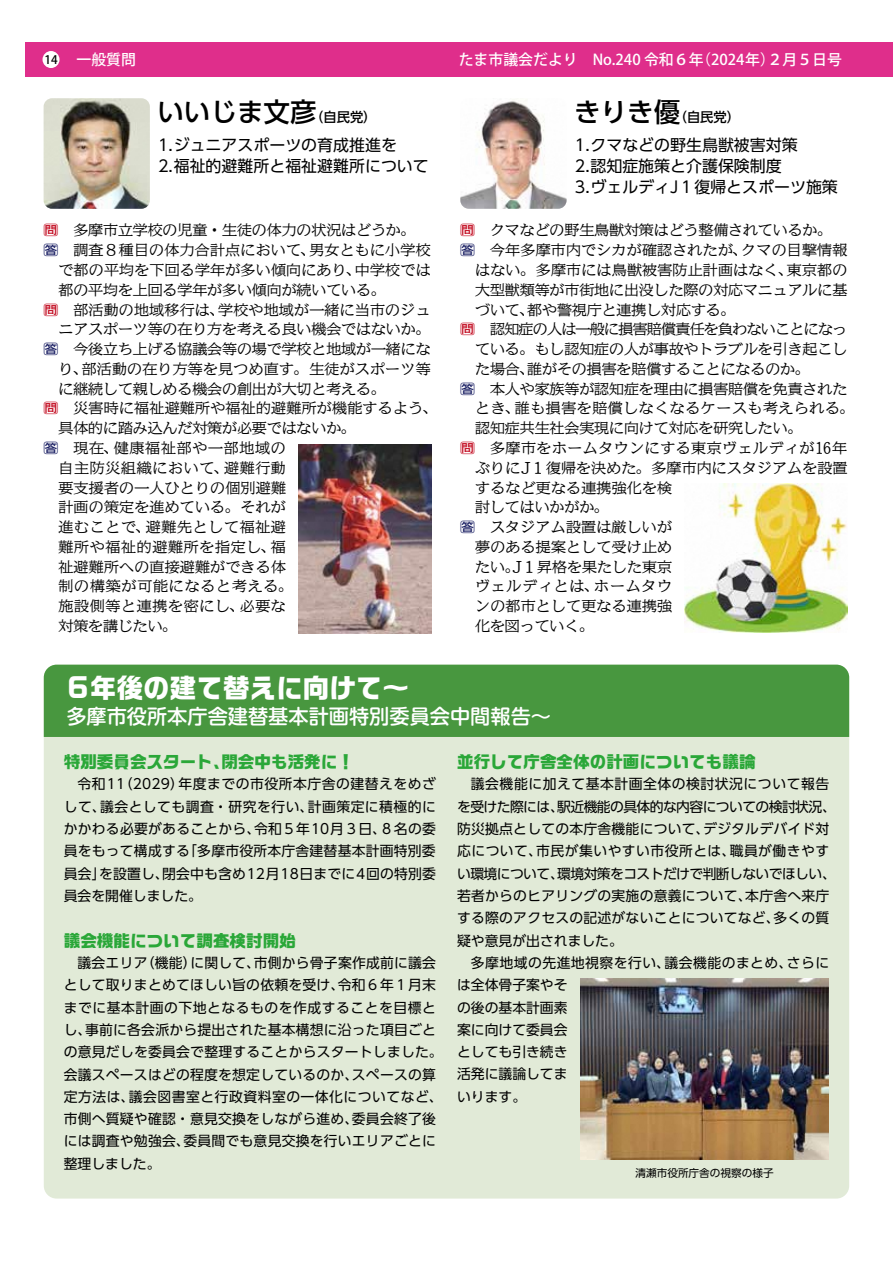
<style>
.page{position:relative;width:893px;height:1263px;background:#fff}
.page>*{position:absolute;margin:0;border:0;box-sizing:border-box;transform-origin:0 0}
.t1{font:700 26.55px "Ro G San Srf Std";color:#fff}
.t2{font:500 26.55px "UD Shin Go Pro";color:#000}
.t3{font:500 20.25px "UD Shin M Go Pro";color:#fff}
.t4{font:700 16.65px "Ro G San Srf Std";color:#2aa738}
.t5{font:15.9px/21.3px "UD Shin Go Pro";color:#000}
.t6{font:500 14.85px "Koz Go Pro";color:#fff}
.t7{font:13.8px/22.4px "UD Shin Go Pro";letter-spacing:.015em;color:#000}
.t8{font:13.35px "Iwa UD Nw M Pro Mp";color:#000;scale:1.11 1}
.t9{font:13.35px "Iwa UD Nw M Pro Mp";letter-spacing:.02em;color:#000;scale:1.11 1}
.t10{font:13.35px "Iwa UD Nw M Pro Mp";letter-spacing:.05em;color:#000;scale:1.11 1}
.t11{font:13.35px "Iwa UD Nw M Pro Mp";letter-spacing:.04em;color:#000;scale:1.11 1}
.t12{font:13.35px "Iwa UD Nw M Pro Mp";letter-spacing:.055em;color:#000;scale:1.11 1}
.t13{font:13.35px "Iwa UD Nw M Pro Mp";letter-spacing:-.04em;color:#000;scale:1.11 1}
.t14{font:13.35px "Iwa UD Nw M Pro Mp";letter-spacing:.06em;color:#000;scale:1.11 1}
.t15{font:500 13.35px "UD Shin Go Pro";color:#000}
.t16{font:500 11.7px "Koz Go Pro";color:#000}
.t17{font:10.65px "UD Shin Go Pro";color:#000}
.s1{font-size:13.35px}
.s2{font-family:"Iwa UD Nw G Pro Dp";color:#c30e23}
.s3{font-family:"Iwa UD Nw G Pro Dp";color:#171c61}
.s4{font-size:26.55px}
</style>
<div class="page">
<div style="left:26px;top:43px;width:867px;height:34px;background:#df2e8b"></div>
<div style="left:43px;top:51px;width:17px;height:17px;background:#fff;border-radius:50%"></div>
<img style="left:460px;top:100px;width:107px;height:109px">
<img style="left:44px;top:98px;width:106px;height:111px">
<div style="left:44px;top:665px;width:805px;height:533px;background:#e1ead7;border-radius:13px"></div>
<div style="left:44px;top:665px;width:805px;height:72px;background:#48973f"></div>
<img style="left:299px;top:444px;width:133px;height:190px">
<img style="left:685px;top:483px;width:162px;height:149px">
<img style="left:580px;top:979px;width:249px;height:181px">
<p class="t16" style="left:44px;top:52px;width:15px">14</p>
<p class="t6" style="left:77px;top:50px;width:61px">一般質問</p>
<p class="t6" style="left:459px;top:50px;width:385px">たま市議会だより　No.240 令和６年（2024年）２月５日号</p>
<h1 class="t2" style="left:157px;top:90px;width:221px">いいじま文彦<span class="s1">（自民党）</span></h1>
<p class="t5" style="left:158px;top:134px;width:272px">1.ジュニアスポーツの育成推進を<br>2.福祉的避難所と福祉避難所について</p>
<p class="t8" style="left:44px;top:219px;width:337px"><span class="s2">問</span>　多摩市立学校の児童・生徒の体力の状況はどうか。</p>
<p class="t9" style="left:44px;top:239px;width:350px"><span class="s3">答</span>　調査８種目の体力合計点において、男女ともに小学校</p>
<p class="t9" style="left:58px;top:258px;width:337px">で都の平均を下回る学年が多い傾向にあり、中学校では</p>
<p class="t8" style="left:58px;top:278px;width:296px">都の平均を上回る学年が多い傾向が続いている。</p>
<p class="t9" style="left:44px;top:298px;width:350px"><span class="s2">問</span>　部活動の地域移行は、学校や地域が一緒に当市のジュ</p>
<p class="t8" style="left:58px;top:318px;width:337px">ニアスポーツ等の在り方を考える良い機会ではないか。</p>
<p class="t8" style="left:44px;top:337px;width:350px"><span class="s3">答</span>　今後立ち上げる協議会等の場で学校と地域が一緒にな</p>
<p class="t9" style="left:58px;top:357px;width:337px">り、部活動の在り方等を見つめ直す。生徒がスポーツ等</p>
<p class="t8" style="left:58px;top:377px;width:296px">に継続して親しめる機会の創出が大切と考える。</p>
<p class="t9" style="left:44px;top:397px;width:357px"><span class="s2">問</span>　災害時に福祉避難所や福祉的避難所が機能するよう、</p>
<p class="t8" style="left:58px;top:417px;width:270px">具体的に踏み込んだ対策が必要ではないか。</p>
<p class="t12" style="left:44px;top:436px;width:220px"><span class="s3">答</span>　現在、健康福祉部や一部地域の</p>
<p class="t10" style="left:58px;top:456px;width:206px">自主防災組織において、避難行動</p>
<p class="t9" style="left:58px;top:476px;width:206px">要支援者の一人ひとりの個別避難</p>
<p class="t9" style="left:58px;top:496px;width:206px">計画の策定を進めている。それが</p>
<p class="t10" style="left:58px;top:515px;width:206px">進むことで、避難先として福祉避</p>
<p class="t10" style="left:58px;top:535px;width:206px">難所や福祉的避難所を指定し、福</p>
<p class="t9" style="left:58px;top:555px;width:206px">祉避難所への直接避難ができる体</p>
<p class="t14" style="left:58px;top:575px;width:213px">制の構築が可能になると考える。</p>
<p class="t10" style="left:58px;top:594px;width:206px">施設側等と連携を密にし、必要な</p>
<p class="t8" style="left:58px;top:614px;width:109px">対策を講じたい。</p>
<p class="t15" style="left:574px;top:106px;width:168px"><span class="s4">きりき優</span>（自民党）</p>
<p class="t5" style="left:575px;top:134px;width:265px">1.クマなどの野生鳥獣被害対策<br>2.認知症施策と介護保険制度<br>3.ヴェルディJ１復帰とスポーツ施策</p>
<p class="t8" style="left:460px;top:219px;width:337px"><span class="s2">問</span>　クマなどの野生鳥獣対策はどう整備されているか。</p>
<p class="t9" style="left:460px;top:239px;width:350px"><span class="s3">答</span>　今年多摩市内でシカが確認されたが、クマの目撃情報</p>
<p class="t9" style="left:475px;top:258px;width:337px">はない。多摩市には鳥獣被害防止計画はなく、東京都の</p>
<p class="t8" style="left:475px;top:278px;width:337px">大型獣類等が市街地に出没した際の対応マニュアルに基</p>
<p class="t8" style="left:475px;top:298px;width:236px">づいて、都や警視庁と連携し対応する。</p>
<p class="t13" style="left:460px;top:318px;width:350px"><span class="s2">問</span>　認知症の人は一般に損害賠償責任を負わないことになっ</p>
<p class="t8" style="left:475px;top:337px;width:337px">ている。もし認知症の人が事故やトラブルを引き起こし</p>
<p class="t8" style="left:475px;top:357px;width:303px">た場合、誰がその損害を賠償することになるのか。</p>
<p class="t8" style="left:460px;top:377px;width:350px"><span class="s3">答</span>　本人や家族等が認知症を理由に損害賠償を免責された</p>
<p class="t11" style="left:475px;top:397px;width:343px">とき、誰も損害を賠償しなくなるケースも考えられる。</p>
<p class="t8" style="left:475px;top:417px;width:296px">認知症共生社会実現に向けて対応を研究したい。</p>
<p class="t11" style="left:460px;top:436px;width:350px"><span class="s2">問</span>　多摩市をホームタウンにする東京ヴェルディが16年</p>
<p class="t9" style="left:475px;top:456px;width:337px">ぶりにJ１復帰を決めた。多摩市内にスタジアムを設置</p>
<p class="t9" style="left:475px;top:476px;width:179px">するなど更なる連携強化を検</p>
<p class="t8" style="left:475px;top:496px;width:122px">討してはいかがか。</p>
<p class="t9" style="left:460px;top:515px;width:192px"><span class="s3">答</span>　スタジアム設置は厳しいが</p>
<p class="t9" style="left:475px;top:535px;width:179px">夢のある提案として受け止め</p>
<p class="t9" style="left:475px;top:555px;width:179px">たい。J１昇格を果たした東京</p>
<p class="t12" style="left:475px;top:575px;width:179px">ヴェルディとは、ホームタウ</p>
<p class="t9" style="left:475px;top:594px;width:179px">ンの都市として更なる連携強</p>
<p class="t8" style="left:475px;top:614px;width:109px">化を図っていく。</p>
<h1 class="t1" style="left:68px;top:670px;width:343px">6年後の建て替えに向けて～</h1>
<h2 class="t3" style="left:66px;top:700px;width:486px">多摩市役所本庁舎建替基本計画特別委員会中間報告～</h2>
<p class="t4" style="left:64px;top:750px;width:292px">特別委員会スタート、閉会中も活発に！</p>
<p class="t7" style="left:64px;top:772px;width:374px;text-align:justify;text-indent:14px">令和11（2029）年度までの市役所本庁舎の建替えをめざして、議会としても調査・研究を行い、計画策定に積極的にかかわる必要があることから、令和５年10月３日、８名の委員をもって構成する「多摩市役所本庁舎建替基本計画特別委員会」を設置し、閉会中も含め12月18日までに4回の特別委員会を開催しました。</p>
<p class="t4" style="left:64px;top:929px;width:234px">議会機能について調査検討開始</p>
<p class="t7" style="left:64px;top:951px;width:380px;text-indent:14px">議会エリア（機能）に関して、市側から骨子案作成前に議会として取りまとめてほしい旨の依頼を受け、令和６年１月末までに基本計画の下地となるものを作成することを目標とし、事前に各会派から提出された基本構想に沿った項目ごとの意見だしを委員会で整理することからスタートしました。会議スペースはどの程度を想定しているのか、スペースの算定方法は、議会図書室と行政資料室の一体化についてなど、市側へ質疑や確認・意見交換をしながら進め、委員会終了後には調査や勉強会、委員間でも意見交換を行いエリアごとに整理しました。</p>
<p class="t4" style="left:457px;top:750px;width:300px">並行して庁舎全体の計画についても議論</p>
<p class="t7" style="left:457px;top:772px;width:380px;text-indent:14px">議会機能に加えて基本計画全体の検討状況について報告を受けた際には、駅近機能の具体的な内容についての検討状況、防災拠点としての本庁舎機能について、デジタルデバイド対応について、市民が集いやすい市役所とは、職員が働きやすい環境について、環境対策をコストだけで判断しないでほしい、若者からのヒアリングの実施の意義について、本庁舎へ来庁する際のアクセスの記述がないことについてなど、多くの質疑や意見が出されました。</p>
<p class="t7" style="left:457px;top:951px;width:373px;text-indent:14px">多摩地域の先進地視察を行い、議会機能のまとめ、さらには全体骨子案やそ<br>の後の基本計画素<br>案に向けて委員会<br>としても引き続き<br>活発に議論してま<br>いります。</p>
<p class="t17" style="left:635px;top:1164px;width:140px">清瀬市役所庁舎の視察の様子</p>
</div>
